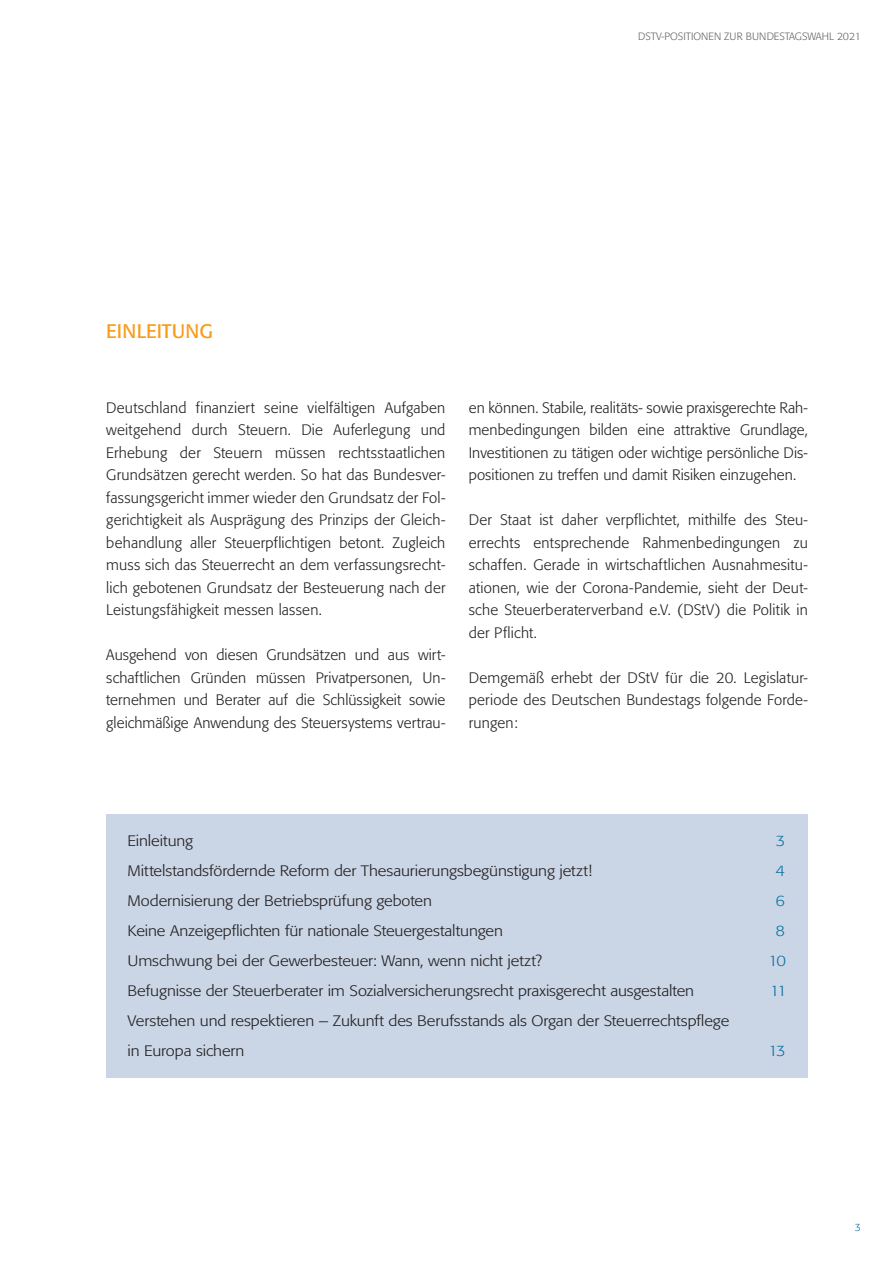
<style>
.page{position:relative;width:893px;height:1263px;background:#fff}
.page>*{position:absolute;margin:0;border:0;box-sizing:border-box;transform-origin:0 0}
.t1{font:19.5px "Formata";color:#f89c1c}
.t2{font:300 15px/22.5px "Formata";color:#231f20;text-align:justify}
.t3{font:300 15px/30px "Formata";color:#231f20;scale:1.1 1}
.t4{font:300 15px "Formata";color:#0d72a1;scale:1.1 1}
.t5{font:300 10.5px "Formata";color:#636366}
.t6{font:300 10.5px "Formata";color:#0d72a1}
</style>
<div class="page">
<div style="left:106px;top:814px;width:702px;height:263px;background:#cad6e6"></div>
<p class="t5" style="left:638px;top:30px;width:224px">DSTV-POSITIONEN ZUR BUNDESTAGSWAHL 2021</p>
<h1 class="t1" style="left:106px;top:319px;width:108px">EINLEITUNG</h1>
<p class="t2" style="left:106px;top:396px;width:341px">Deutschland finanziert seine vielfältigen Aufgaben weitgehend durch Steuern. Die Auferlegung und Erhebung der Steuern müssen rechtsstaatlichen Grundsätzen gerecht werden. So hat das Bundesver&shy;fassungsgericht immer wieder den Grundsatz der Fol&shy;gerichtigkeit als Ausprägung des Prinzips der Gleich&shy;behandlung aller Steuerpflichtigen betont. Zugleich muss sich das Steuerrecht an dem verfassungsrecht&shy;lich gebotenen Grundsatz der Besteuerung nach der Leistungsfähigkeit messen lassen.</p>
<p class="t2" style="left:106px;top:644px;width:341px">Ausgehend von diesen Grundsätzen und aus wirt&shy;schaftlichen Gründen müssen Privatpersonen, Un&shy;ternehmen und Berater auf die Schlüssigkeit sowie gleichmäßige Anwendung des Steuersystems vertrau-</p>
<p class="t2" style="left:469px;top:396px;width:341px">en können. Stabile, realitäts- sowie praxisgerechte Rah&shy;menbedingungen bilden eine attraktive Grundlage, Investitionen zu tätigen oder wichtige persönliche Dis&shy;positionen zu treffen und damit Risiken einzugehen.</p>
<p class="t2" style="left:469px;top:509px;width:341px">Der Staat ist daher verpflichtet, mithilfe des Steu&shy;errechts entsprechende Rahmenbedingungen zu schaffen. Gerade in wirtschaftlichen Ausnahmesitu&shy;ationen, wie der Corona-Pandemie, sieht der Deut&shy;sche Steuerberaterverband e.V. (DStV) die Politik in der Pflicht.</p>
<p class="t2" style="left:469px;top:666px;width:341px">Demgemäß erhebt der DStV für die 20. Legislatur&shy;periode des Deutschen Bundestags folgende Forde&shy;rungen:</p>
<p class="t3" style="left:128px;top:826px;width:61px">Einleitung</p>
<p class="t4" style="left:776px;top:832px;width:10px">3</p>
<p class="t3" style="left:128px;top:856px;width:424px">Mittelstandsfördernde Reform der Thesaurierungsbegünstigung jetzt!</p>
<p class="t4" style="left:776px;top:862px;width:10px">4</p>
<p class="t3" style="left:128px;top:886px;width:278px">Modernisierung der Betriebsprüfung geboten</p>
<p class="t4" style="left:776px;top:892px;width:10px">6</p>
<p class="t3" style="left:128px;top:916px;width:343px">Keine Anzeigepflichten für nationale Steuergestaltungen</p>
<p class="t4" style="left:776px;top:922px;width:10px">8</p>
<p class="t3" style="left:128px;top:946px;width:378px">Umschwung bei der Gewerbesteuer: Wann, wenn nicht jetzt?</p>
<p class="t4" style="left:768px;top:952px;width:18px">10</p>
<p class="t3" style="left:128px;top:976px;width:517px">Befugnisse der Steuerberater im Sozialversicherungsrecht praxisgerecht ausgestalten</p>
<p class="t4" style="left:770px;top:982px;width:17px">11</p>
<p class="t3" style="left:128px;top:1006px;width:548px">Verstehen und respektieren – Zukunft des Berufsstands als Organ der Steuerrechtspflege in Europa sichern</p>
<p class="t4" style="left:768px;top:1042px;width:18px">13</p>
<p class="t6" style="left:855px;top:1221px;width:8px">3</p>
</div>
